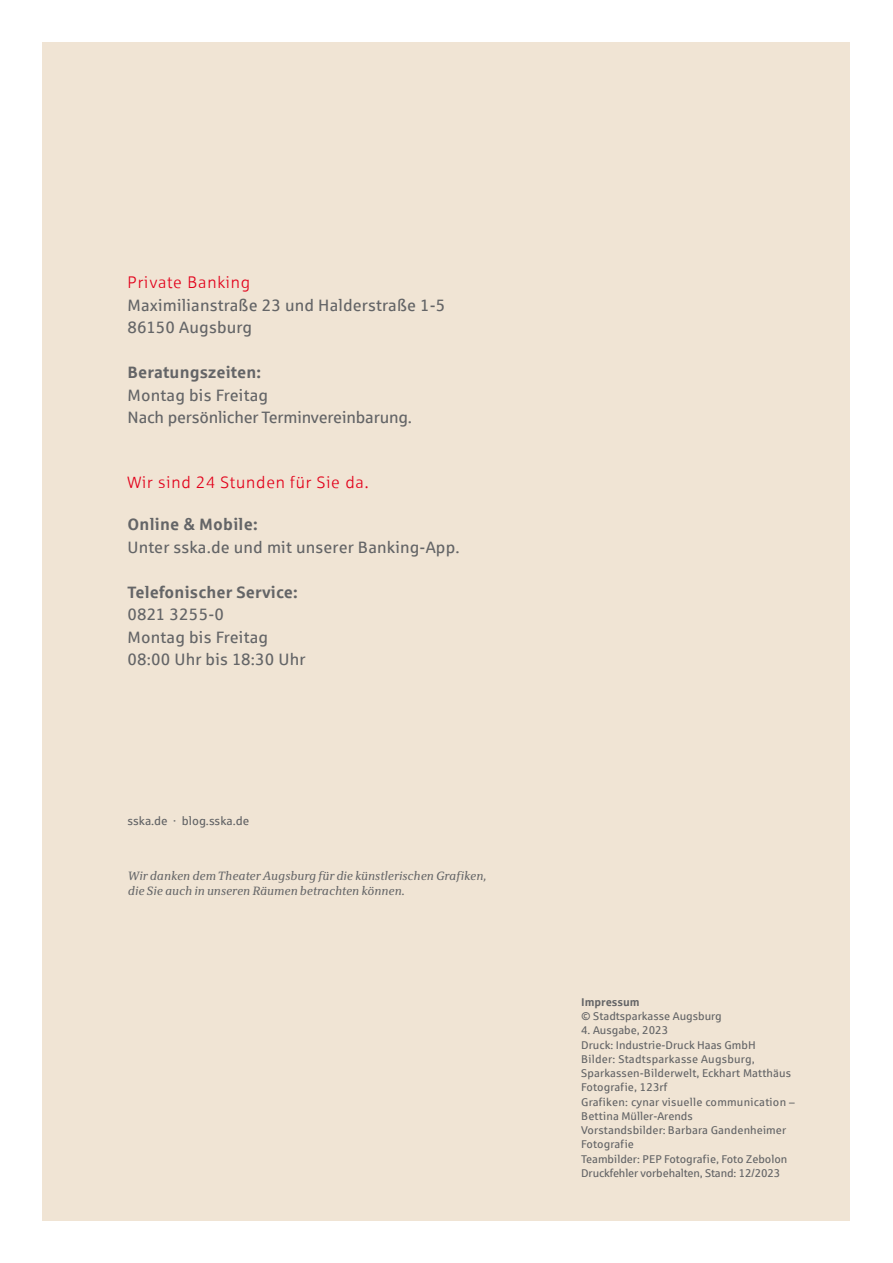
<style>
.page{position:relative;width:893px;height:1263px;background:#fff}
.page>*{position:absolute;margin:0;border:0;box-sizing:border-box;transform-origin:0 0}
.t1{font:16.5px/22.5px "Sparkasse Rg";letter-spacing:.01em;color:#646567}
.t2{font:700 16.5px "Sparkasse Rg";letter-spacing:.01em;color:#646567}
.t3{font:16.5px/22.5px "Sparkasse Rg";letter-spacing:-.01em;color:#646567}
.t4{font:16.5px "Sparkasse Lt";letter-spacing:.05em;color:#e2001a}
.t5{font:italic 12px/15px "Sparkasse Serif";letter-spacing:.01em;color:#646567}
.t6{font:12px "Sparkasse Rg";color:#646567}
.t7{font:11.25px/14.2px "Sparkasse Rg";letter-spacing:.005em;color:#646567}
.t8{font:700 11.25px "Sparkasse Rg";color:#646567}
</style>
<div class="page">
<div style="left:43px;top:43px;width:807px;height:1178px;background:#f0e4d4"></div>
<h1 class="t4" style="left:128px;top:273px;width:124px">Private Banking</h1>
<h1 class="t1" style="left:128px;top:293px;width:319px">Maximilianstraße 23 und Halderstraße 1-5<br>86150 Augsburg</h1>
<h1 class="t2" style="left:128px;top:362px;width:135px">Beratungszeiten:</h1>
<h1 class="t3" style="left:128px;top:383px;width:286px">Montag bis Freitag<br>Nach persönlicher Terminvereinbarung.</h1>
<h1 class="t4" style="left:128px;top:472px;width:242px">Wir sind 24 Stunden für Sie da.</h1>
<h1 class="t2" style="left:128px;top:514px;width:132px">Online &amp; Mobile:</h1>
<h1 class="t1" style="left:128px;top:535px;width:334px">Unter sska.de und mit unserer Banking-App.</h1>
<h1 class="t2" style="left:128px;top:581px;width:172px">Telefonischer Service:</h1>
<h1 class="t1" style="left:128px;top:603px;width:180px">0821 3255-0<br>Montag bis Freitag<br>08:00 Uhr bis 18:30 Uhr</h1>
<p class="t6" style="left:128px;top:814px;width:123px">sska.de · blog.sska.de</p>
<p class="t5" style="left:128px;top:868px;width:360px">Wir danken dem Theater Augsburg für die künstlerischen Grafiken, die Sie auch in unseren Räumen betrachten können.</p>
<p class="t8" style="left:581px;top:995px;width:60px">Impressum</p>
<p class="t7" style="left:581px;top:1009px;width:142px">© Stadtsparkasse Augsburg</p>
<p class="t7" style="left:581px;top:1023px;width:215px">4. Ausgabe, 2023<br>Druck: Industrie-Druck Haas GmbH<br>Bilder: Stadtsparkasse Augsburg,<br>Sparkassen-Bilderwelt, Eckhart Matthäus<br>Fotografie, 123rf<br>Grafiken: cynar visuelle communication –<br>Bettina Müller-Arends<br>Vorstandsbilder: Barbara Gandenheimer<br>Fotografie<br>Teambilder: PEP Fotografie, Foto Zebolon<br>Druckfehler vorbehalten, Stand: 12/2023</p>
</div>
